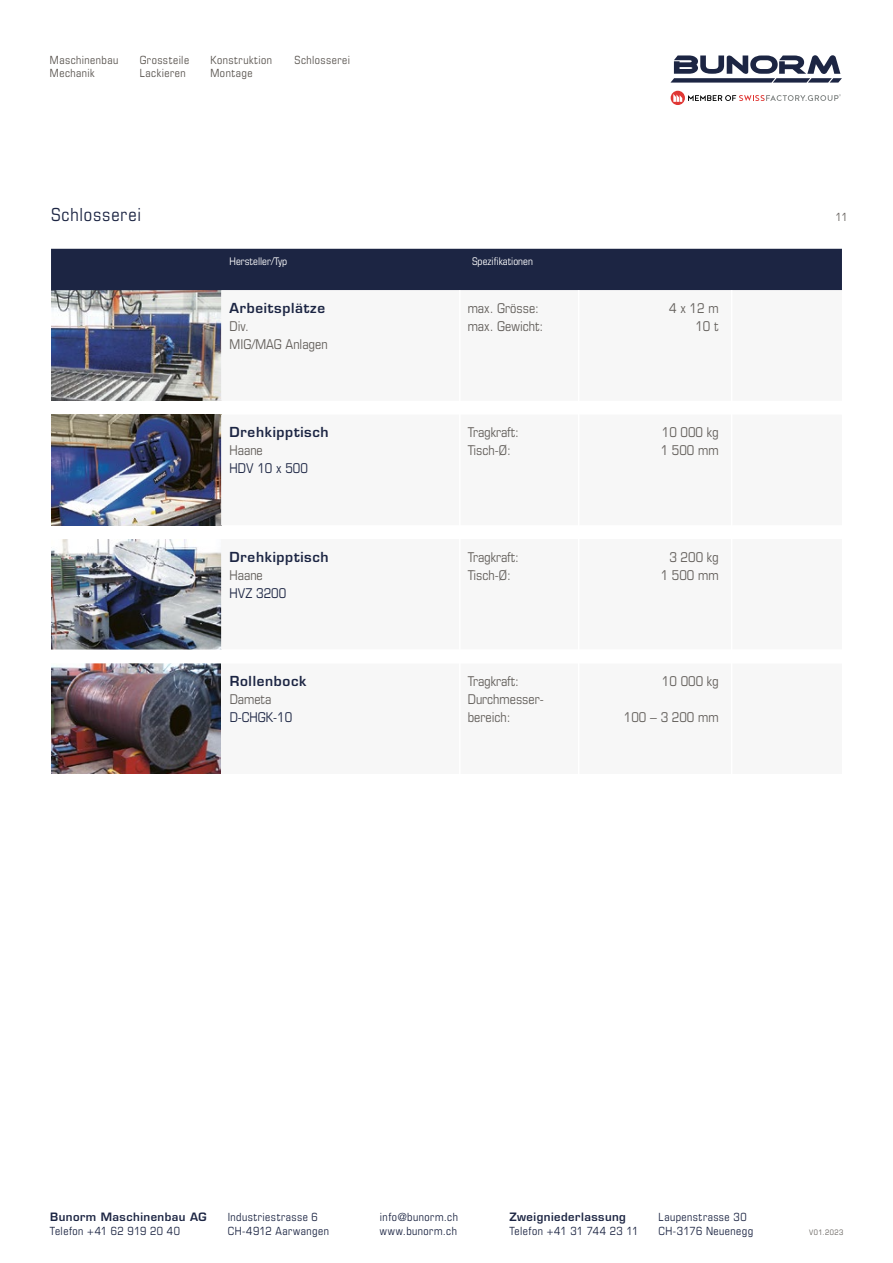
<style>
.page{position:relative;width:893px;height:1263px;background:#fff}
.page>*{position:absolute;margin:0;border:0;box-sizing:border-box;transform-origin:0 0}
.t1{font:condensed 18px "Eurostile LT Std";letter-spacing:.045em;color:#1c2543}
.t2{font:condensed 13.5px/18px "Eurostile LT Std";color:#635f5b}
.t3{font:600 13.5px "Eurostile LT Std";letter-spacing:.05em;color:#1c2543}
.t4{font:condensed 13.5px "Eurostile LT Std";color:#1c2543}
.t5{font:condensed 11.25px/13.5px "Eurostile LT Std";letter-spacing:.045em;color:#1c2543}
.t6{font:condensed 11.25px/13.5px "Eurostile LT Std";letter-spacing:.045em;color:#59544f}
.t7{font:600 11.25px "Eurostile LT Std";letter-spacing:.04em;color:#1c2543}
.t8{font:condensed 11.25px "Eurostile LT Std";color:#635f5b}
.t9{font:condensed 10.5px "Eurostile LT Std";color:#fff}
.t10{font:condensed 7.5px "Eurostile LT Std";letter-spacing:.08em;color:#635f5b}
</style>
<div class="page">
<img style="left:51px;top:539px;width:170px;height:110px">
<img style="left:51px;top:663px;width:170px;height:111px">
<img style="left:51px;top:415px;width:170px;height:110px">
<img style="left:51px;top:290px;width:170px;height:111px">
<svg style="left:670px;top:55px;width:172px;height:28px"></svg>
<div style="left:671px;top:91px;width:14px;height:14px;background:#e03734;border-radius:50%"></div>
<svg style="left:673px;top:94px;width:9px;height:8px"></svg>
<svg style="left:688px;top:94px;width:153px;height:7px"></svg>
<div style="left:51px;top:249px;width:791px;height:41px;background:#1c2543"></div>
<svg style="left:51px;top:649px;width:171px;height:1px"></svg>
<p class="t6" style="left:50px;top:53px;width:70px">Maschinenbau<br>Mechanik</p>
<p class="t6" style="left:140px;top:53px;width:51px">Grossteile<br>Lackieren</p>
<p class="t6" style="left:210px;top:53px;width:63px">Konstruktion<br>Montage</p>
<p class="t6" style="left:294px;top:53px;width:57px">Schlosserei</p>
<h1 class="t1" style="left:51px;top:204px;width:91px">Schlosserei</h1>
<p class="t9" style="left:230px;top:255px;width:59px">Hersteller/Typ</p>
<p class="t9" style="left:472px;top:255px;width:62px">Spezifikationen</p>
<p class="t3" style="left:230px;top:300px;width:97px">Arbeitsplätze</p>
<p class="t2" style="left:230px;top:317px;width:99px">Div.<br>MIG/MAG Anlagen</p>
<p class="t2" style="left:468px;top:299px;width:77px">max. Grösse: max. Gewicht:</p>
<p class="t2" style="left:669px;top:299px;width:51px;text-align:right">4 x 12 m<br>10 t</p>
<p class="t3" style="left:230px;top:424px;width:101px">Drehkipptisch</p>
<p class="t2" style="left:230px;top:441px;width:35px">Haane</p>
<p class="t4" style="left:230px;top:461px;width:80px">HDV 10 x 500</p>
<p class="t3" style="left:230px;top:548px;width:101px">Drehkipptisch</p>
<p class="t2" style="left:230px;top:566px;width:35px">Haane</p>
<p class="t4" style="left:230px;top:585px;width:58px">HVZ 3200</p>
<p class="t3" style="left:230px;top:673px;width:78px">Rollenbock</p>
<p class="t2" style="left:230px;top:690px;width:43px">Dameta</p>
<p class="t4" style="left:230px;top:709px;width:64px">D-CHGK-10</p>
<p class="t2" style="left:468px;top:423px;width:53px">Tragkraft:<br>Tisch-Ø:</p>
<p class="t2" style="left:661px;top:423px;width:59px">10 000 kg<br>1 500 mm</p>
<p class="t2" style="left:468px;top:548px;width:53px">Tragkraft:<br>Tisch-Ø:</p>
<p class="t2" style="left:661px;top:548px;width:59px;text-align:right">3 200 kg<br>1 500 mm</p>
<p class="t2" style="left:468px;top:672px;width:77px">Tragkraft:<br>Durchmesser&shy;bereich:</p>
<p class="t2" style="left:662px;top:672px;width:58px">10 000 kg</p>
<p class="t2" style="left:624px;top:708px;width:96px">100 – 3 200 mm</p>
<p class="t8" style="left:836px;top:210px;width:14px">11</p>
<p class="t7" style="left:50px;top:1210px;width:158px">Bunorm Maschinenbau AG</p>
<p class="t5" style="left:50px;top:1224px;width:131px">Telefon +41 62 919 20 40</p>
<p class="t7" style="left:509px;top:1210px;width:118px">Zweigniederlassung</p>
<p class="t5" style="left:509px;top:1224px;width:131px">Telefon +41 31 744 23 11</p>
<p class="t5" style="left:228px;top:1210px;width:103px">Industriestrasse 6<br>CH-4912 Aarwangen</p>
<p class="t5" style="left:658px;top:1210px;width:96px">Laupenstrasse 30<br>CH-3176 Neuenegg</p>
<p class="t5" style="left:380px;top:1210px;width:79px">info@bunorm.ch www.bunorm.ch</p>
<p class="t10" style="left:809px;top:1228px;width:36px">V01.2023</p>
</div>
